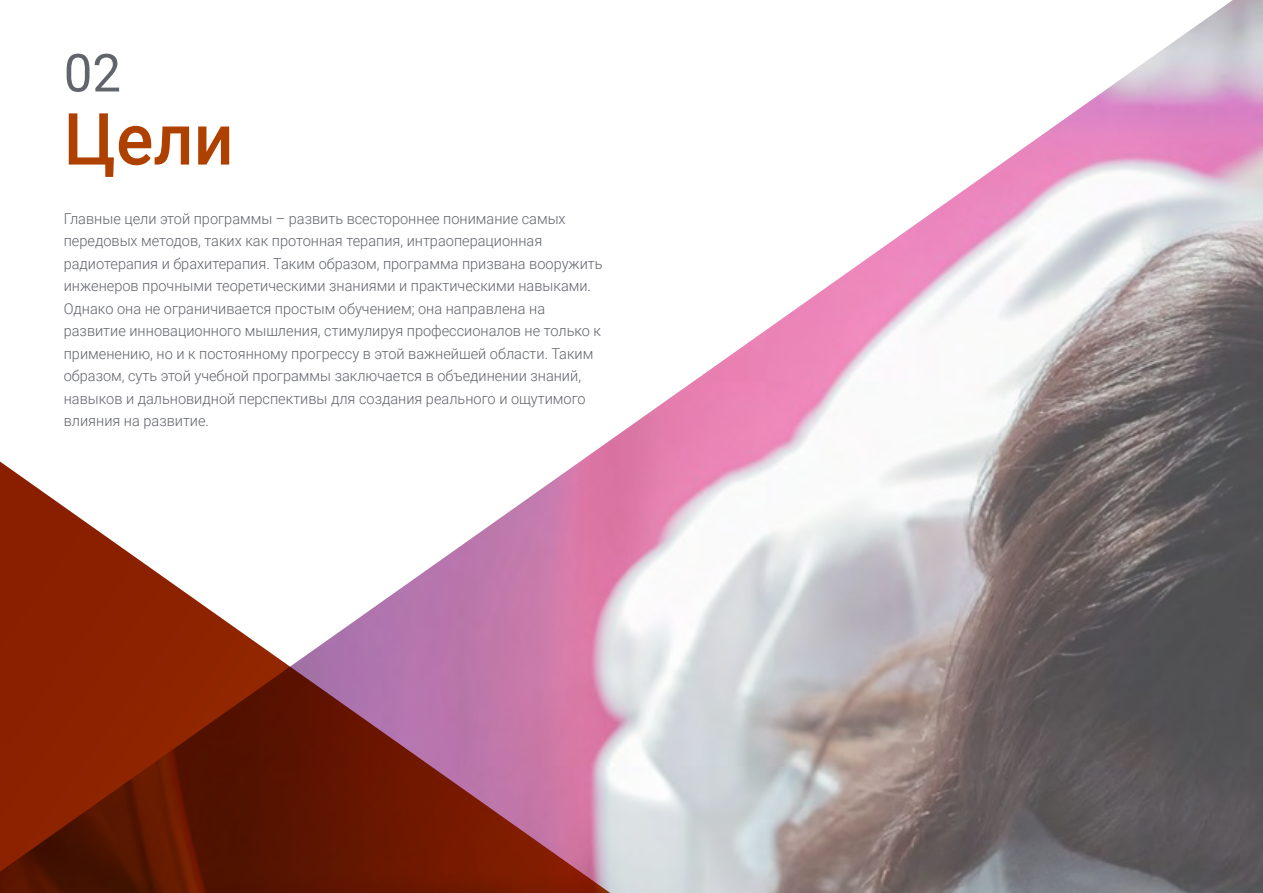
<style>
.page{position:relative;width:1263px;height:893px;background:#fff}
.page>*{position:absolute;margin:0;border:0;box-sizing:border-box;transform-origin:0 0}
.t1{font:500 72px "Roboto";color:#ae4000}
.t2{font:52.5px "Roboto";color:#61646a}
.t3{font:300 15px/22.5px "Roboto";color:#61646a}
</style>
<div class="page">
<img style="left:602px;top:0;width:661px;height:893px">
<svg style="left:0;top:446px;width:640px;height:447px"></svg>
<h2 class="t2" style="left:64px;top:36px;width:59px">02</h2>
<h1 class="t1" style="left:64px;top:89px;width:171px">Цели</h1>
<p class="t3" style="left:64px;top:207px;width:540px">Главные цели этой программы – развить всестороннее понимание самых передовых методов, таких как протонная терапия, интраоперационная радиотерапия и брахитерапия. Таким образом, программа призвана вооружить инженеров прочными теоретическими знаниями и практическими навыками.<br>Однако она не ограничивается простым обучением; она направлена на развитие инновационного мышления, стимулируя профессионалов не только к применению, но и к постоянному прогрессу в этой важнейшей области. Таким образом, суть этой учебной программы заключается в объединении знаний, навыков и дальновидной перспективы для создания реального и ощутимого влияния на развитие.</p>
</div>
